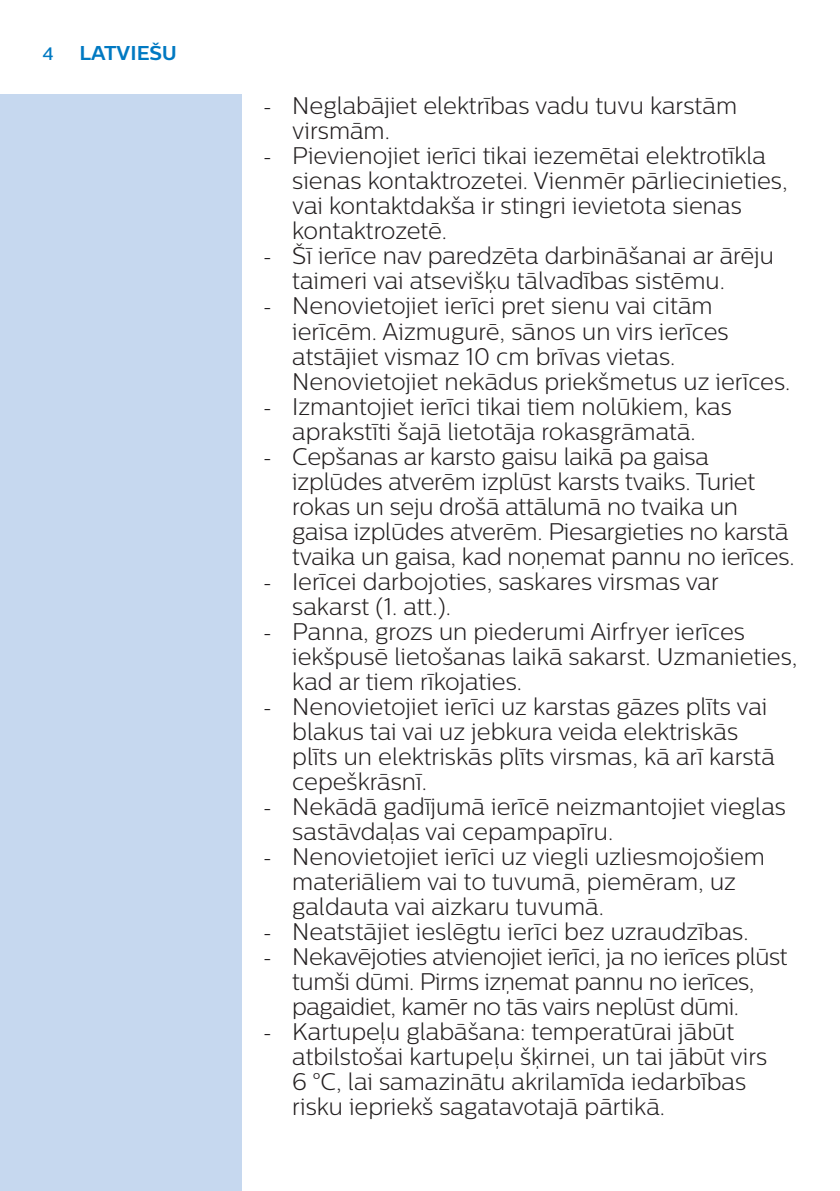
<style>
.page{position:relative;width:840px;height:1191px;background:#fff}
.page>*{position:absolute;margin:0;border:0;box-sizing:border-box;transform-origin:0 0}
.t1{font:300 24px/25px "Centrale Sans";color:#231f20}
.t2{font:300 24px/25px "Centrale Sans";letter-spacing:-.02em;color:#231f20}
.t3{font:700 20px "Centrale Sans";color:#0079c2}
.t4{font:500 18px "Centrale Sans";color:#0079c2}
.s1{font-family:"Gill Sans Alt One WGL Light";font-weight:400}
</style>
<div class="page">
<div style="left:0;top:95px;width:241px;height:1096px;background:#c6d8ef"></div>
<p class="t4" style="left:43px;top:43px;width:13px">4</p>
<p class="t3" style="left:79px;top:41px;width:99px">LATVIEŠU</p>
<p class="t1" style="left:292px;top:93px;width:446px;text-indent:-28px"><span class="s1">-</span> Neglabājiet elektrības vadu tuvu karstām virsmām.</p>
<p class="t1" style="left:292px;top:143px;width:496px;text-indent:-28px"><span class="s1">-</span> Pievienojiet ierīci tikai iezemētai elektrotīkla sienas kontaktrozetei. Vienmēr pārliecinieties, vai kontaktdakša ir stingri ievietota sienas kontaktrozetē.</p>
<p class="t1" style="left:292px;top:243px;width:483px;text-indent:-28px"><span class="s1">-</span> Šī ierīce nav paredzēta darbināšanai ar ārēju taimeri vai atsevišķu tālvadības sistēmu.</p>
<p class="t1" style="left:292px;top:293px;width:499px;text-indent:-28px"><span class="s1">-</span> Nenovietojiet ierīci pret sienu vai citām ierīcēm. Aizmugurē, sānos un virs ierīces atstājiet vismaz 10 cm brīvas vietas.<br>Nenovietojiet nekādus priekšmetus uz ierīces.</p>
<p class="t1" style="left:264px;top:393px;width:469px;text-align:center"><span class="s1">-</span> Izmantojiet ierīci tikai tiem nolūkiem, kas aprakstīti šajā lietotāja rokasgrāmatā.</p>
<p class="t1" style="left:292px;top:443px;width:503px;text-indent:-28px"><span class="s1">-</span> Cepšanas ar karsto gaisu laikā pa gaisa izplūdes atverēm izplūst karsts tvaiks. Turiet rokas un seju drošā attālumā no tvaika un gaisa izplūdes atverēm. Piesargieties no karstā tvaika un gaisa, kad noņemat pannu no ierīces.</p>
<p class="t1" style="left:292px;top:568px;width:428px;text-indent:-28px"><span class="s1">-</span> Ierīcei darbojoties, saskares virsmas var sakarst (1. att.).</p>
<p class="t1" style="left:292px;top:618px;width:506px;text-indent:-28px"><span class="s1">-</span> Panna, grozs un piederumi Airfryer ierīces iekšpusē lietošanas laikā sakarst. Uzmanieties, kad ar tiem rīkojaties.</p>
<p class="t1" style="left:292px;top:693px;width:484px;text-indent:-28px"><span class="s1">-</span> Nenovietojiet ierīci uz karstas gāzes plīts vai blakus tai vai uz jebkura veida elektriskās plīts un elektriskās plīts virsmas, kā arī karstā cepeškrāsnī.</p>
<p class="t1" style="left:292px;top:793px;width:495px;text-indent:-28px"><span class="s1">-</span> Nekādā gadījumā ierīcē neizmantojiet vieglas sastāvdaļas vai cepampapīru.</p>
<p class="t1" style="left:292px;top:843px;width:474px;text-indent:-28px"><span class="s1">-</span> Nenovietojiet ierīci uz viegli uzliesmojošiem materiāliem vai to tuvumā, piemēram, uz galdauta vai aizkaru tuvumā.</p>
<p class="t1" style="left:264px;top:918px;width:486px"><span class="s1">-</span> Neatstājiet ieslēgtu ierīci bez uzraudzības.</p>
<p class="t2" style="left:292px;top:943px;width:496px;text-indent:-28px"><span class="s1">-</span> Nekavējoties atvienojiet ierīci, ja no ierīces plūst tumši dūmi. Pirms izņemat pannu no ierīces, pagaidiet, kamēr no tās vairs neplūst dūmi.</p>
<p class="t1" style="left:292px;top:1018px;width:476px;text-indent:-28px"><span class="s1">-</span> Kartupeļu glabāšana: temperatūrai jābūt atbilstošai kartupeļu šķirnei, un tai jābūt virs 6 °C, lai samazinātu akrilamīda iedarbības risku iepriekš sagatavotajā pārtikā.</p>
</div>
